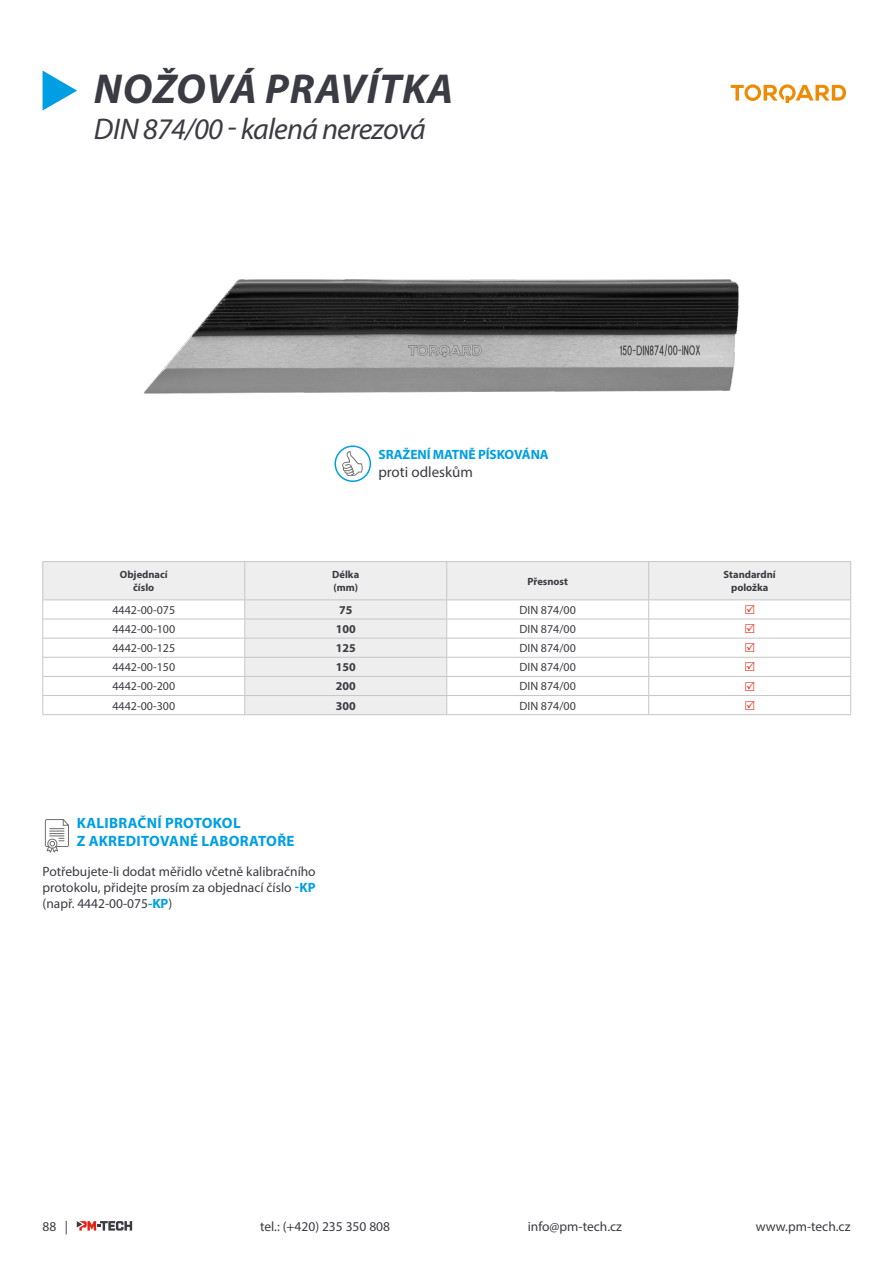
<style>
.page{position:relative;width:893px;height:1263px;background:#fff}
.page>*{position:absolute;margin:0;border:0;box-sizing:border-box;transform-origin:0 0}
.t1{font:italic 700 42px "Myriad Pro";letter-spacing:.02em;color:#3b3c43}
.t2{font:italic 30px "Myriad Pro";letter-spacing:-.025em;color:#3b3c43}
.t3{font:700 15px/18px "Myriad Pro";letter-spacing:.02em;color:#009fe3}
.t4{font:15px "Myriad Pro";color:#3b3c43}
.t5{font:13.5px/16.2px "Myriad Pro";color:#3b3c43;text-align:justify}
.t6{font:700 13.5px "Myriad Pro";letter-spacing:-.005em;color:#009fe3}
.t7{font:12px "Myriad Pro";color:#3b3c43}
.t8{font:700 12px "Myriad Pro";color:#3b3c43}
.t9{font:700 10.5px/12.6px "Myriad Pro";color:#3b3c43;text-align:center}
.s1{font-weight:700;color:#009fe3}
</style>
<div class="page">
<svg style="left:77px;top:1221px;width:55px;height:9px"></svg>
<svg style="left:44px;top:562px;width:806px;height:152px"></svg>
<hr style="left:43px;top:561px;width:202px;height:1px;background:#c6c6c6">
<hr style="left:43px;top:562px;width:1px;height:38px;background:#c6c6c6">
<hr style="left:245px;top:561px;width:202px;height:1px;background:#c6c6c6">
<hr style="left:244px;top:562px;width:1px;height:38px;background:#c6c6c6">
<hr style="left:447px;top:561px;width:202px;height:1px;background:#c6c6c6">
<hr style="left:446px;top:562px;width:1px;height:38px;background:#c6c6c6">
<hr style="left:649px;top:561px;width:202px;height:1px;background:#c6c6c6">
<hr style="left:648px;top:562px;width:1px;height:38px;background:#c6c6c6">
<hr style="left:850px;top:562px;width:1px;height:38px;background:#c6c6c6">
<hr style="left:43px;top:600px;width:202px;height:1px;background:#c6c6c6">
<hr style="left:245px;top:600px;width:202px;height:1px;background:#c6c6c6">
<hr style="left:447px;top:600px;width:202px;height:1px;background:#c6c6c6">
<hr style="left:649px;top:600px;width:202px;height:1px;background:#c6c6c6">
<hr style="left:43px;top:619px;width:202px;height:1px;background:#c6c6c6">
<hr style="left:245px;top:619px;width:202px;height:1px;background:#c6c6c6">
<hr style="left:447px;top:619px;width:202px;height:1px;background:#c6c6c6">
<hr style="left:649px;top:619px;width:202px;height:1px;background:#c6c6c6">
<hr style="left:43px;top:638px;width:202px;height:1px;background:#c6c6c6">
<hr style="left:245px;top:638px;width:202px;height:1px;background:#c6c6c6">
<hr style="left:447px;top:638px;width:202px;height:1px;background:#c6c6c6">
<hr style="left:649px;top:638px;width:202px;height:1px;background:#c6c6c6">
<hr style="left:43px;top:657px;width:202px;height:1px;background:#c6c6c6">
<hr style="left:245px;top:657px;width:202px;height:1px;background:#c6c6c6">
<hr style="left:447px;top:657px;width:202px;height:1px;background:#c6c6c6">
<hr style="left:649px;top:657px;width:202px;height:1px;background:#c6c6c6">
<hr style="left:43px;top:676px;width:202px;height:1px;background:#c6c6c6">
<hr style="left:245px;top:676px;width:202px;height:1px;background:#c6c6c6">
<hr style="left:447px;top:676px;width:202px;height:1px;background:#c6c6c6">
<hr style="left:649px;top:676px;width:202px;height:1px;background:#c6c6c6">
<hr style="left:43px;top:695px;width:202px;height:1px;background:#c6c6c6">
<svg style="left:43px;top:600px;width:1px;height:114px"></svg>
<hr style="left:245px;top:695px;width:202px;height:1px;background:#c6c6c6">
<svg style="left:244px;top:600px;width:1px;height:114px"></svg>
<hr style="left:447px;top:695px;width:202px;height:1px;background:#c6c6c6">
<svg style="left:446px;top:601px;width:1px;height:113px"></svg>
<hr style="left:649px;top:695px;width:202px;height:1px;background:#c6c6c6">
<svg style="left:648px;top:600px;width:1px;height:114px"></svg>
<svg style="left:850px;top:600px;width:1px;height:114px"></svg>
<hr style="left:43px;top:714px;width:202px;height:1px;background:#c6c6c6">
<hr style="left:245px;top:714px;width:202px;height:1px;background:#c6c6c6">
<hr style="left:447px;top:714px;width:202px;height:1px;background:#c6c6c6">
<hr style="left:649px;top:714px;width:202px;height:1px;background:#c6c6c6">
<img style="left:144px;top:279px;width:595px;height:115px">
<svg style="left:45px;top:819px;width:24px;height:34px"></svg>
<svg style="left:342px;top:451px;width:21px;height:25px"></svg>
<div style="left:334px;top:445px;width:37px;height:37px;border:2px solid #009fe3;border-radius:50%"></div>
<svg style="left:731px;top:84px;width:115px;height:18px"></svg>
<svg style="left:43px;top:71px;width:34px;height:40px"></svg>
<svg style="left:745px;top:605px;width:10px;height:9px"></svg>
<svg style="left:745px;top:624px;width:10px;height:9px"></svg>
<svg style="left:745px;top:643px;width:10px;height:9px"></svg>
<svg style="left:745px;top:662px;width:10px;height:9px"></svg>
<svg style="left:745px;top:681px;width:10px;height:10px"></svg>
<svg style="left:745px;top:700px;width:10px;height:10px"></svg>
<h1 class="t1" style="left:94px;top:61px;width:361px">NOŽOVÁ PRAVÍTKA</h1>
<h2 class="t2" style="left:94px;top:110px;width:334px">DIN 874/00 - kalená nerezová</h2>
<p class="t6" style="left:378px;top:446px;width:172px">SRAŽENÍ MATNĚ PÍSKOVÁNA</p>
<p class="t4" style="left:378px;top:463px;width:96px">proti odleskům</p>
<p class="t9" style="left:120px;top:568px;width:50px">Objednací číslo</p>
<p class="t9" style="left:332px;top:568px;width:29px;text-align:left">Délka (mm)</p>
<p class="t9" style="left:527px;top:574px;width:42px">Přesnost</p>
<p class="t9" style="left:724px;top:568px;width:54px">Standardní položka</p>
<p class="t7" style="left:112px;top:602px;width:64px">4442-00-075</p>
<p class="t8" style="left:339px;top:602px;width:15px">75</p>
<p class="t7" style="left:520px;top:602px;width:58px">DIN 874/00</p>
<p class="t7" style="left:112px;top:622px;width:64px">4442-00-100</p>
<p class="t8" style="left:336px;top:621px;width:21px">100</p>
<p class="t7" style="left:520px;top:622px;width:58px">DIN 874/00</p>
<p class="t7" style="left:112px;top:641px;width:64px">4442-00-125</p>
<p class="t8" style="left:336px;top:640px;width:21px">125</p>
<p class="t7" style="left:520px;top:641px;width:58px">DIN 874/00</p>
<p class="t7" style="left:112px;top:660px;width:64px">4442-00-150</p>
<p class="t8" style="left:336px;top:659px;width:21px">150</p>
<p class="t7" style="left:520px;top:660px;width:58px">DIN 874/00</p>
<p class="t7" style="left:112px;top:679px;width:64px">4442-00-200</p>
<p class="t8" style="left:336px;top:679px;width:21px">200</p>
<p class="t7" style="left:520px;top:679px;width:58px">DIN 874/00</p>
<p class="t7" style="left:112px;top:698px;width:64px">4442-00-300</p>
<p class="t8" style="left:336px;top:698px;width:21px">300</p>
<p class="t7" style="left:520px;top:698px;width:58px">DIN 874/00</p>
<p class="t3" style="left:77px;top:814px;width:219px">KALIBRAČNÍ PROTOKOL<br>Z AKREDITOVANÉ LABORATOŘE</p>
<p class="t5" style="left:43px;top:863px;width:275px">Potřebujete-li dodat měřidlo včetně kalibračního protokolu, přidejte prosím za objednací číslo <span class="s1">-KP </span>(např. 4442-00-075<span class="s1">-KP</span>)</p>
<p class="t5" style="left:43px;top:1218px;width:27px">88 |</p>
<p class="t5" style="left:260px;top:1218px;width:132px">tel.: (+420) 235 350 808</p>
<p class="t5" style="left:528px;top:1218px;width:96px">info@pm-tech.cz</p>
<p class="t5" style="left:756px;top:1218px;width:96px">www.pm-tech.cz</p>
</div>
